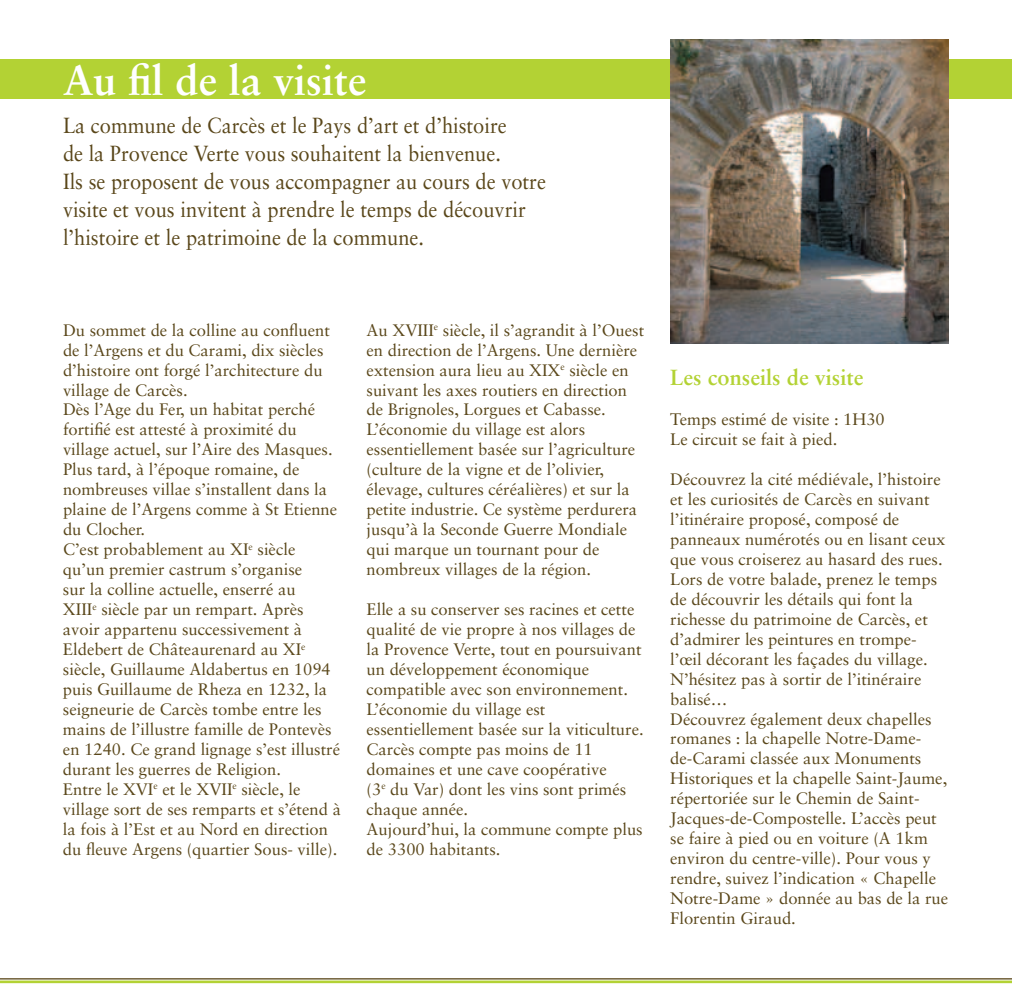
<style>
.page{position:relative;width:1012px;height:1008px;background:#fff}
.page>*{position:absolute;margin:0;border:0;box-sizing:border-box;transform-origin:0 0}
.t1{font:700 42px "Sabon";color:#fff}
.t2{font:21.88px/28px "Sabon";color:#5a471a;scale:.92 1}
.t3{font:700 21.88px "Sabon";color:#b3d234}
.t4{font:16.62px/19.9px "Sabon";color:#5a471a}
</style>
<div class="page">
<div style="left:0;top:60px;width:1012px;height:39px;background:#b3d234"></div>
<img style="left:670px;top:40px;width:279px;height:303px">
<hr style="left:0;top:977px;width:1012px;height:2px;background:#5a471a">
<hr style="left:0;top:980px;width:1012px;height:2px;background:#b3d234">
<h1 class="t1" style="left:63px;top:55px;width:305px">Au fil de la visite</h1>
<p class="t2" style="left:63px;top:111px;width:527px">La commune de Carcès et le Pays d’art et d’histoire<br>de la Provence Verte vous souhaitent la bienvenue.<br>Ils se proposent de vous accompagner au cours de votre visite et vous invitent à prendre le temps de découvrir l’histoire et le patrimoine de la commune.</p>
<p class="t4" style="left:63px;top:319px;width:280px">Du sommet de la colline au confluent de l’Argens et du Carami, dix siècles d’histoire ont forgé l’architecture du village de Carcès.<br>Dès l’Age du Fer, un habitat perché fortifié est attesté à proximité du village actuel, sur l’Aire des Masques.<br>Plus tard, à l’époque romaine, de nombreuses villae s’installent dans la plaine de l’Argens comme à St Etienne du Clocher.<br>C’est probablement au XI<sup>e</sup> siècle qu’un premier castrum s’organise<br>sur la colline actuelle, enserré au<br>XIII<sup>e</sup> siècle par un rempart. Après avoir appartenu successivement à Eldebert de Châteaurenard au XI<sup>e </sup>siècle, Guillaume Aldabertus en 1094 puis Guillaume de Rheza en 1232, la seigneurie de Carcès tombe entre les mains de l’illustre famille de Pontevès en 1240. Ce grand lignage s’est illustré durant les guerres de Religion.<br>Entre le XVI<sup>e</sup> et le XVII<sup>e</sup> siècle, le village sort de ses remparts et s’étend à la fois à l’Est et au Nord en direction du fleuve Argens (quartier Sous- ville).</p>
<p class="t4" style="left:367px;top:319px;width:279px">Au XVIII<sup>e</sup> siècle, il s’agrandit à l’Ouest en direction de l’Argens. Une dernière extension aura lieu au XIX<sup>e</sup> siècle en suivant les axes routiers en direction de Brignoles, Lorgues et Cabasse.<br>L’économie du village est alors essentiellement basée sur l’agriculture (culture de la vigne et de l’olivier, élevage, cultures céréalières) et sur la petite industrie. Ce système perdurera jusqu’à la Seconde Guerre Mondiale qui marque un tournant pour de nombreux villages de la région.</p>
<p class="t4" style="left:367px;top:599px;width:279px">Elle a su conserver ses racines et cette qualité de vie propre à nos villages de la Provence Verte, tout en poursuivant un développement économique compatible avec son environnement.<br>L’économie du village est essentiellement basée sur la viticulture.<br>Carcès compte pas moins de 11 domaines et une cave coopérative<br>(3<sup>e</sup> du Var) dont les vins sont primés chaque année.<br>Aujourd’hui, la commune compte plus de 3300 habitants.</p>
<h2 class="t3" style="left:670px;top:364px;width:195px">Les conseils de visite</h2>
<p class="t4" style="left:670px;top:409px;width:216px">Temps estimé de visite : 1H30<br>Le circuit se fait à pied.</p>
<p class="t4" style="left:670px;top:468px;width:280px">Découvrez la cité médiévale, l’histoire et les curiosités de Carcès en suivant l’itinéraire proposé, composé de panneaux numérotés ou en lisant ceux que vous croiserez au hasard des rues.<br>Lors de votre balade, prenez le temps de découvrir les détails qui font la richesse du patrimoine de Carcès, et d’admirer les peintures en trompe&shy;l’œil décorant les façades du village.<br>N’hésitez pas à sortir de l’itinéraire balisé…<br>Découvrez également deux chapelles romanes : la chapelle Notre-Dame&shy;de-Carami classée aux Monuments Historiques et la chapelle Saint-Jaume, répertoriée sur le Chemin de Saint-Jacques-de-Compostelle. L’accès peut se faire à pied ou en voiture (A 1km environ du centre-ville). Pour vous y rendre, suivez l’indication « Chapelle Notre-Dame » donnée au bas de la rue Florentin Giraud.</p>
</div>
